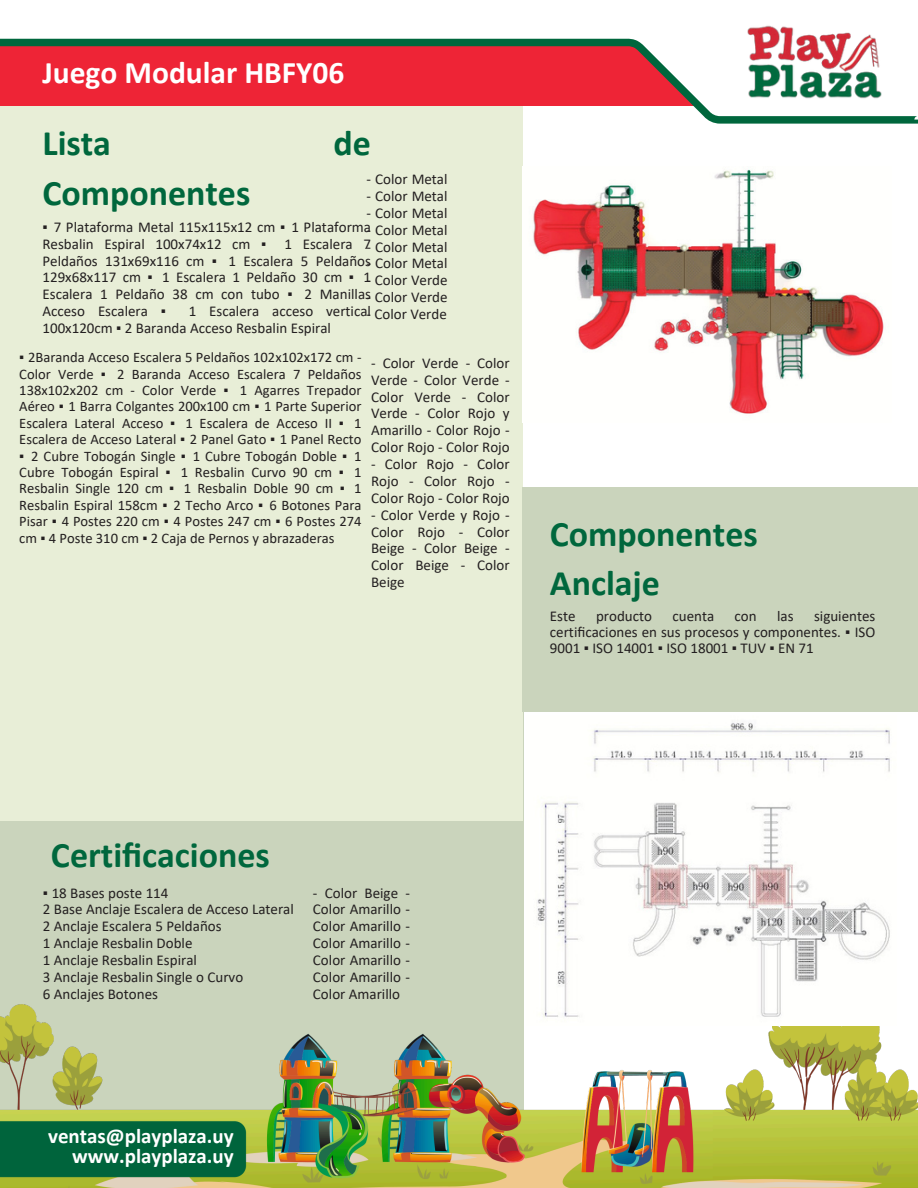
<style>
.page{position:relative;width:918px;height:1188px;background:#fff}
.page>*{position:absolute;margin:0;border:0;box-sizing:border-box;transform-origin:0 0}
.t1{font:700 36px/49.5px "Calibri";color:#00673d}
.t2{font:700 31.5px "Calibri";color:#fff}
.t3{font:700 21px/20.2px "Calibri";color:#fff;text-align:right}
.t4{font:15px/16.8px "Calibri";color:#231f20;text-align:justify}
.t5{font:14.55px/16.4px "Calibri";color:#231f20;text-align:justify}
</style>
<div class="page">
<div style="left:0;top:712px;width:523px;height:407px;background:#cad4bc"></div>
<div style="left:0;top:50px;width:522px;height:770px;background:#e8eed7"></div>
<div style="left:522px;top:487px;width:396px;height:225px;background:#cad4bc"></div>
<svg style="left:0;top:38px;width:631px;height:1px"></svg>
<svg style="left:0;top:39px;width:918px;height:85px;fill:#ee2436"></svg>
<img style="left:731px;top:25px;width:167px;height:76px">
<img style="left:0;top:991px;width:918px;height:197px">
<img style="left:533px;top:169px;width:351px;height:245px">
<img style="left:526px;top:722px;width:371px;height:303px">
<h3 class="t2" style="left:42px;top:60px;width:304px">Juego Modular HBFY06</h3>
<p class="t1" style="left:42px;top:122px;width:70px">Lista</p>
<p class="t1" style="left:334px;top:122px;width:39px">de</p>
<p class="t1" style="left:42px;top:171px;width:209px">Componentes</p>
<h1 class="t4" style="left:42px;top:220px;width:330px">▪ 7 Plataforma Metal 115x115x12 cm ▪ 1 Plataforma Resbalin Espiral 100x74x12 cm ▪ 1 Escalera 7<br>Peldaños 131x69x116 cm ▪ 1 Escalera 5 Peldaños 129x68x117 cm ▪ 1 Escalera 1 Peldaño 30 cm ▪ 1<br>Escalera 1 Peldaño 38 cm con tubo ▪ 2 Manillas Acceso Escalera ▪</h1>
<p class="t4" style="left:367px;top:172px;width:83px">- Color Metal</p>
<p class="t4" style="left:367px;top:189px;width:83px">- Color Metal</p>
<p class="t4" style="left:367px;top:206px;width:83px">- Color Metal</p>
<p class="t4" style="left:367px;top:223px;width:83px">- Color Metal</p>
<p class="t4" style="left:367px;top:239px;width:83px">- Color Metal</p>
<p class="t4" style="left:367px;top:256px;width:83px">- Color Metal</p>
<p class="t4" style="left:367px;top:273px;width:83px">- Color Verde</p>
<p class="t4" style="left:367px;top:290px;width:83px">- Color Verde</p>
<p class="t4" style="left:367px;top:307px;width:82px">- Color Verde</p>
<h1 class="t4" style="left:42px;top:304px;width:330px;text-indent:146px">1 Escalera acceso vertical<br>100x120cm ▪ 2 Baranda Acceso Resbalin Espiral</h1>
<p class="t5" style="left:19px;top:350px;width:344px">▪ 2Baranda Acceso Escalera 5 Peldaños 102x102x172 cm - Color Verde ▪ 2 Baranda Acceso Escalera 7 Peldaños 138x102x202 cm - Color Verde ▪ 1 Agarres Trepador Aéreo ▪ 1 Barra Colgantes 200x100 cm ▪ 1 Parte Superior Escalera Lateral Acceso ▪ 1 Escalera de Acceso II ▪ 1<br>Escalera de Acceso Lateral ▪ 2 Panel Gato ▪ 1 Panel Recto</p>
<p class="t5" style="left:19px;top:449px;width:344px">▪ 2 Cubre Tobogán Single ▪ 1 Cubre Tobogán Doble ▪ 1<br>Cubre Tobogán Espiral ▪ 1 Resbalin Curvo 90 cm ▪ 1<br>Resbalin Single 120 cm ▪ 1 Resbalin Doble 90 cm ▪ 1<br>Resbalin Espiral 158cm ▪ 2 Techo Arco ▪ 6 Botones Para Pisar ▪ 4 Postes 220 cm ▪ 4 Postes 247 cm ▪ 6 Postes 274 cm ▪ 4 Poste 310 cm ▪ 2 Caja de Pernos y abrazaderas</p>
<p class="t4" style="left:371px;top:356px;width:140px">- Color Verde - Color Verde - Color Verde - Color Verde - Color Verde - Color Rojo y Amarillo - Color Rojo - Color Rojo - Color Rojo</p>
<p class="t4" style="left:371px;top:457px;width:140px">- Color Rojo - Color Rojo - Color Rojo - Color Rojo - Color Rojo</p>
<p class="t4" style="left:371px;top:508px;width:140px">- Color Verde y Rojo - Color Rojo - Color Beige - Color Beige - Color Beige - Color Beige</p>
<p class="t1" style="left:550px;top:512px;width:209px">Componentes<br>Anclaje</p>
<p class="t4" style="left:550px;top:609px;width:27px">Este</p>
<p class="t4" style="left:596px;top:609px;width:58px">producto</p>
<p class="t4" style="left:672px;top:609px;width:43px">cuenta</p>
<p class="t4" style="left:735px;top:609px;width:24px">con</p>
<p class="t4" style="left:777px;top:609px;width:18px">las</p>
<p class="t4" style="left:550px;top:610px;width:327px;line-height:15.8px;text-indent:264px">siguientes certificaciones en sus procesos y componentes. ▪ ISO 9001 ▪ ISO 14001 ▪ ISO 18001 ▪ TUV ▪ EN 71</p>
<p class="t1" style="left:51px;top:834px;width:220px">Certificaciones</p>
<p class="t4" style="left:43px;top:885px;width:252px;text-align:left">▪ 18 Bases poste 114<br>2 Base Anclaje Escalera de Acceso Lateral<br>2 Anclaje Escalera 5 Peldaños<br>1 Anclaje Resbalin Doble<br>1 Anclaje Resbalin Espiral<br>3 Anclaje Resbalin Single o Curvo<br>6 Anclajes Botones</p>
<p class="t4" style="left:313px;top:885px;width:99px">- Color Beige - Color Amarillo - Color Amarillo - Color Amarillo - Color Amarillo - Color Amarillo - Color Amarillo</p>
<p class="t3" style="left:48px;top:1128px;width:187px">ventas@playplaza.uy www.playplaza.uy</p>
</div>
